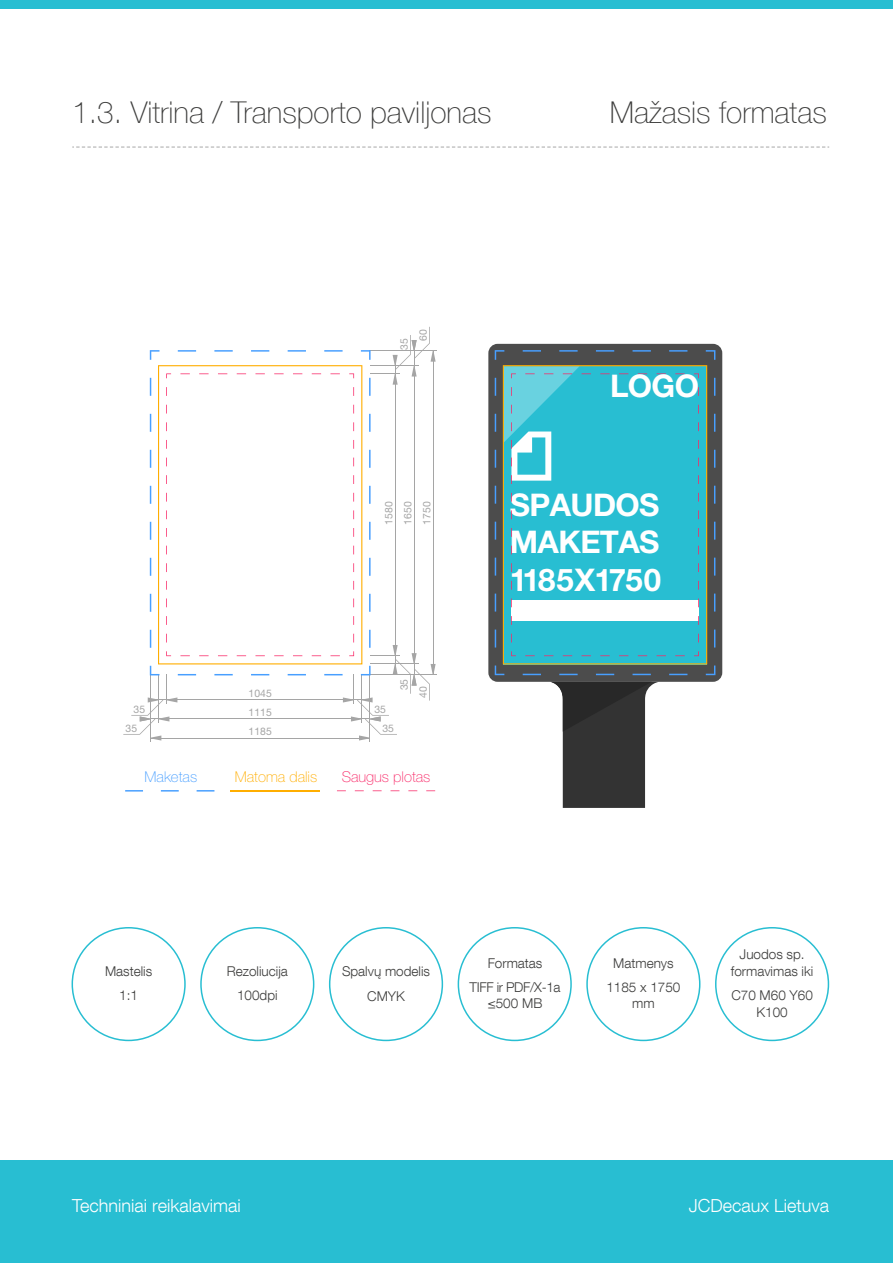
<style>
.page{position:relative;width:893px;height:1263px;background:#fff}
.page>*{position:absolute;margin:0;border:0;box-sizing:border-box;transform-origin:0 0}
.t1{font:700 31.2px/37.5px "Helvetica Neue";letter-spacing:-.02em;color:#fff;text-align:justify}
.text_heading{font:100 30px "Helvetica Neue LT Com";color:#3c3c3b}
.t2{font:300 18px "Helvetica Neue LT Com";color:#fff}
.t3{font:100 14.85px "Helvetica Neue LT Pro";color:#f92767}
.t4{font:100 14.85px "Helvetica Neue LT Pro";color:#ffae00}
.t5{font:100 14.85px "Helvetica Neue LT Pro";color:#489fff}
.Bubble_text{font:300 13.5px/16.2px "Helvetica Neue LT Com";color:#3c3c3b;text-align:center}
.Bubble_text-2{font:300 13.5px/16.2px "Helvetica Neue LT Com";letter-spacing:-.025em;color:#3c3c3b;text-align:center}
.t6{font:10.35px/18.9px "Helvetica Neue LT Pro";color:#a5a5a5}
</style>
<div class="page">
<div style="left:0;top:0;width:893px;height:9px;background:#28bed2"></div>
<div style="left:0;top:1161px;width:893px;height:102px;background:#28bed2"></div>
<svg style="left:72px;top:146px;width:754px;height:2px"></svg>
<div style="left:488px;top:344px;width:234px;height:338px;background:#4c4c4c;border-radius:9px"></div>
<svg style="left:158px;top:365px;width:204px;height:299px"></svg>
<svg style="left:166px;top:651px;width:5px;height:5px"></svg>
<svg style="left:166px;top:373px;width:5px;height:5px"></svg>
<svg style="left:349px;top:373px;width:5px;height:5px"></svg>
<hr style="left:395px;top:356px;width:1px;height:319px;background:#a5a5a5">
<hr style="left:370px;top:350px;width:67px;height:1px;background:#a5a5a5">
<hr style="left:370px;top:674px;width:67px;height:1px;background:#a5a5a5">
<hr style="left:414px;top:351px;width:1px;height:324px;background:#a5a5a5">
<hr style="left:151px;top:700px;width:219px;height:1px;background:#a5a5a5">
<hr style="left:150px;top:675px;width:1px;height:67px;background:#a5a5a5">
<hr style="left:369px;top:675px;width:1px;height:67px;background:#a5a5a5">
<hr style="left:151px;top:719px;width:219px;height:1px;background:#a5a5a5">
<hr style="left:433px;top:351px;width:1px;height:324px;background:#a5a5a5">
<hr style="left:151px;top:738px;width:219px;height:1px;background:#a5a5a5">
<svg style="left:706px;top:665px;width:9px;height:10px"></svg>
<svg style="left:669px;top:674px;width:18px;height:1px"></svg>
<svg style="left:632px;top:674px;width:19px;height:1px"></svg>
<svg style="left:596px;top:674px;width:18px;height:1px"></svg>
<svg style="left:559px;top:674px;width:19px;height:1px"></svg>
<svg style="left:523px;top:674px;width:18px;height:1px"></svg>
<svg style="left:495px;top:665px;width:9px;height:10px"></svg>
<svg style="left:495px;top:629px;width:1px;height:18px"></svg>
<svg style="left:495px;top:594px;width:1px;height:17px"></svg>
<svg style="left:495px;top:558px;width:1px;height:18px"></svg>
<svg style="left:495px;top:522px;width:1px;height:18px"></svg>
<svg style="left:495px;top:486px;width:1px;height:18px"></svg>
<svg style="left:495px;top:450px;width:1px;height:18px"></svg>
<svg style="left:495px;top:414px;width:1px;height:18px"></svg>
<svg style="left:495px;top:378px;width:1px;height:18px"></svg>
<svg style="left:495px;top:350px;width:9px;height:10px"></svg>
<svg style="left:523px;top:350px;width:18px;height:2px"></svg>
<svg style="left:559px;top:350px;width:19px;height:2px"></svg>
<svg style="left:596px;top:350px;width:18px;height:2px"></svg>
<svg style="left:632px;top:350px;width:19px;height:2px"></svg>
<svg style="left:669px;top:350px;width:18px;height:2px"></svg>
<svg style="left:706px;top:350px;width:9px;height:10px"></svg>
<svg style="left:714px;top:378px;width:1px;height:18px"></svg>
<svg style="left:714px;top:414px;width:1px;height:18px"></svg>
<svg style="left:714px;top:450px;width:1px;height:18px"></svg>
<svg style="left:714px;top:486px;width:1px;height:18px"></svg>
<svg style="left:714px;top:522px;width:1px;height:18px"></svg>
<svg style="left:714px;top:558px;width:1px;height:18px"></svg>
<svg style="left:714px;top:594px;width:1px;height:17px"></svg>
<svg style="left:714px;top:629px;width:1px;height:18px"></svg>
<svg style="left:125px;top:790px;width:18px;height:1px"></svg>
<svg style="left:161px;top:790px;width:18px;height:1px"></svg>
<svg style="left:197px;top:790px;width:17px;height:1px"></svg>
<hr style="left:230px;top:790px;width:90px;height:1px;background:#ffae00">
<svg style="left:288px;top:674px;width:18px;height:1px"></svg>
<svg style="left:251px;top:674px;width:18px;height:1px"></svg>
<svg style="left:214px;top:674px;width:19px;height:1px"></svg>
<svg style="left:123px;top:666px;width:73px;height:74px"></svg>
<svg style="left:150px;top:630px;width:1px;height:18px"></svg>
<svg style="left:150px;top:594px;width:1px;height:18px"></svg>
<svg style="left:150px;top:558px;width:1px;height:18px"></svg>
<svg style="left:150px;top:522px;width:1px;height:18px"></svg>
<svg style="left:150px;top:486px;width:1px;height:18px"></svg>
<svg style="left:150px;top:450px;width:1px;height:18px"></svg>
<svg style="left:150px;top:414px;width:1px;height:18px"></svg>
<svg style="left:150px;top:378px;width:1px;height:18px"></svg>
<svg style="left:150px;top:350px;width:9px;height:10px"></svg>
<svg style="left:178px;top:350px;width:18px;height:2px"></svg>
<svg style="left:214px;top:350px;width:19px;height:2px"></svg>
<svg style="left:251px;top:350px;width:18px;height:2px"></svg>
<svg style="left:288px;top:350px;width:18px;height:2px"></svg>
<svg style="left:324px;top:350px;width:19px;height:2px"></svg>
<svg style="left:361px;top:327px;width:75px;height:69px"></svg>
<svg style="left:369px;top:414px;width:2px;height:18px"></svg>
<svg style="left:369px;top:450px;width:2px;height:18px"></svg>
<svg style="left:369px;top:486px;width:2px;height:18px"></svg>
<svg style="left:369px;top:522px;width:2px;height:18px"></svg>
<svg style="left:312px;top:546px;width:124px;height:194px"></svg>
<svg style="left:551px;top:682px;width:107px;height:126px"></svg>
<svg style="left:503px;top:365px;width:204px;height:299px;background:#42c2d1"></svg>
<div style="left:72px;top:927px;width:114px;height:114px;border:2px solid #28bed2;border-radius:50%"></div>
<div style="left:200px;top:927px;width:114px;height:114px;border:2px solid #28bed2;border-radius:50%"></div>
<div style="left:329px;top:927px;width:114px;height:114px;border:2px solid #28bed2;border-radius:50%"></div>
<div style="left:458px;top:927px;width:114px;height:114px;border:2px solid #28bed2;border-radius:50%"></div>
<div style="left:586px;top:927px;width:114px;height:114px;border:2px solid #28bed2;border-radius:50%"></div>
<div style="left:715px;top:927px;width:114px;height:114px;border:2px solid #28bed2;border-radius:50%"></div>
<p class="text_heading" style="left:72px;top:95px;width:421px">1.3. Vitrina / Transporto paviljonas</p>
<p class="text_heading" style="left:610px;top:95px;width:219px">Mažasis formatas</p>
<p class="t6" style="left:394px;top:350px;width:13px;rotate:-90deg">35</p>
<p class="t6" style="left:413px;top:341px;width:13px;rotate:-90deg">60</p>
<p class="t6" style="left:379px;top:525px;width:25px;rotate:-90deg">1580<br>1650</p>
<p class="t6" style="left:417px;top:525px;width:25px;rotate:-90deg">1750</p>
<p class="t6" style="left:394px;top:690px;width:13px;rotate:-90deg">35</p>
<p class="t6" style="left:249px;top:684px;width:25px">1045<br>1115</p>
<p class="t6" style="left:134px;top:699px;width:13px">35</p>
<p class="t6" style="left:374px;top:699px;width:13px">35</p>
<p class="t6" style="left:249px;top:722px;width:25px">1185</p>
<p class="t6" style="left:126px;top:718px;width:13px">35</p>
<p class="t6" style="left:382px;top:718px;width:13px">35</p>
<p class="t6" style="left:413px;top:698px;width:13px;rotate:-90deg">40</p>
<p class="t5" style="left:145px;top:768px;width:54px">Maketas</p>
<p class="t4" style="left:235px;top:768px;width:84px">Matoma dalis</p>
<p class="t3" style="left:342px;top:768px;width:90px">Saugus plotas</p>
<p class="t1" style="left:610px;top:368px;width:91px">LOGO</p>
<p class="t1" style="left:510px;top:486px;width:153px">SPAUDOS MAKETAS 1185X1750</p>
<p class="Bubble_text" style="left:105px;top:962px;width:49px">Mastelis</p>
<p class="Bubble_text" style="left:119px;top:987px;width:20px">1:1</p>
<p class="Bubble_text" style="left:227px;top:962px;width:63px">Rezoliucija</p>
<p class="Bubble_text" style="left:237px;top:987px;width:42px">100dpi</p>
<p class="Bubble_text" style="left:342px;top:963px;width:90px">Spalvų modelis</p>
<p class="Bubble_text" style="left:367px;top:987px;width:39px">CMYK</p>
<p class="Bubble_text" style="left:488px;top:954px;width:56px">Formatas</p>
<p class="Bubble_text-2" style="left:470px;top:979px;width:92px">TIFF ir PDF/X-1a ≤500 MB</p>
<p class="Bubble_text" style="left:613px;top:954px;width:62px">Matmenys</p>
<p class="Bubble_text" style="left:606px;top:979px;width:76px">1185 x 1750 mm</p>
<p class="Bubble_text" style="left:731px;top:946px;width:84px">Juodos sp. formavimas iki</p>
<p class="Bubble_text" style="left:731px;top:987px;width:83px">C70 M60 Y60<br>K100</p>
<h3 class="t2" style="left:72px;top:1195px;width:170px">Techniniai reikalavimai</h3>
<h3 class="t2" style="left:689px;top:1195px;width:142px">JCDecaux Lietuva</h3>
</div>
